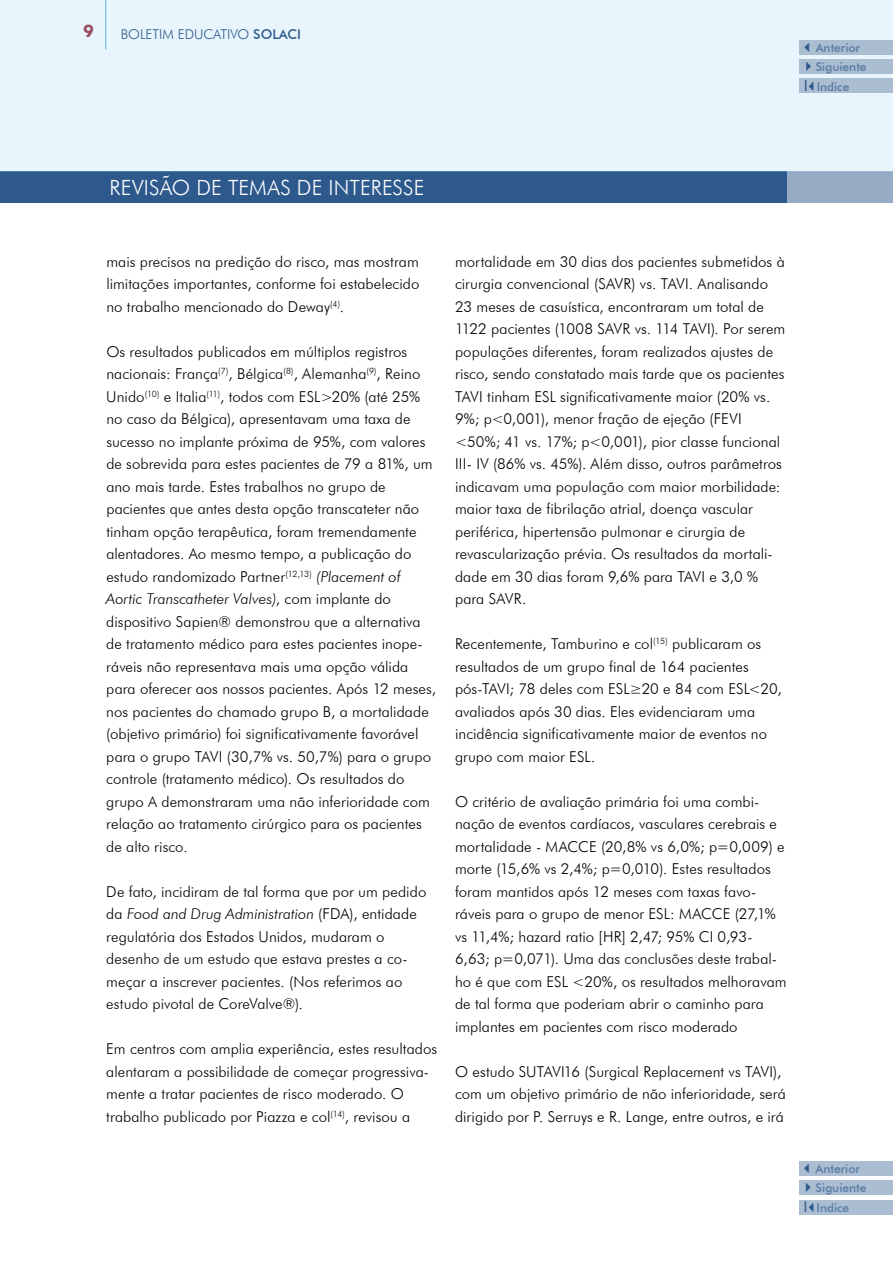
<style>
.page{position:relative;width:893px;height:1263px;background:#fff}
.page>*{position:absolute;margin:0;border:0;box-sizing:border-box;transform-origin:0 0}
.t1{font:300 21px "Futura BT";letter-spacing:.005em;color:#fff}
.t2{font:700 17.25px "Futura BT";color:#941a2a}
.t3{font:300 15px/22.5px "Futura BT";letter-spacing:.005em;color:#000}
.t4{font:300 13.5px "Futura BT";color:#2d598c}
.t5{font:500 12px/20.2px "Futura BT";color:#577aa3}
.s1{font-weight:500}
.s2{color:#2d598c}
.s3{font-family:"Arial";font-weight:400;font-size:15px;color:#2d598c}
.s4{font-style:italic}
</style>
<div class="page">
<div style="left:0;top:171px;width:33px;height:32px;background:#2d598c"></div>
<div style="left:787px;top:171px;width:106px;height:32px;background:#96acc5"></div>
<div style="left:33px;top:171px;width:754px;height:32px;background:#2d598c"></div>
<div style="left:0;top:0;width:893px;height:171px;background:#e9f5fc"></div>
<div style="left:799px;top:1162px;width:94px;height:14px;background:#abbdd1"></div>
<div style="left:799px;top:1181px;width:94px;height:14px;background:#abbdd1"></div>
<div style="left:799px;top:1200px;width:94px;height:14px;background:#abbdd1"></div>
<div style="left:799px;top:40px;width:94px;height:14px;background:#abbdd1"></div>
<div style="left:799px;top:59px;width:94px;height:14px;background:#abbdd1"></div>
<div style="left:799px;top:79px;width:94px;height:14px;background:#abbdd1"></div>
<p class="t2" style="left:83px;top:21px;width:12px">9</p>
<p class="t4" style="left:121px;top:26px;width:182px">BOLETIM EDUCATIVO <span class="s1">SOLACI</span></p>
<p class="t5" style="left:801px;top:37px;width:61px"><span class="s2">✓</span>Anterior</p>
<p class="t5" style="left:801px;top:56px;width:67px"><span class="s2">✔</span>Siguiente<br><span class="s3">I</span><span class="s2">✓</span>Indice</p>
<h1 class="t1" style="left:110px;top:175px;width:316px">REVISÃO DE TEMAS DE INTERESSE</h1>
<p class="t3" style="left:106px;top:250px;width:315px;text-align:justify">mais precisos na predição do risco, mas mostram limitações importantes, conforme foi estabelecido no trabalho mencionado do Deway<sup>(4)</sup>.</p>
<p class="t3" style="left:106px;top:340px;width:331px">Os resultados publicados em múltiplos registros nacionais: França<sup>(7)</sup>, Bélgica<sup>(8)</sup>, Alemanha<sup>(9)</sup>, Reino Unido<sup>(10)</sup> e Italia<sup>(11)</sup>, todos com ESL&gt;20% (até 25% no caso da Bélgica), apresentavam uma taxa de sucesso no implante próxima de 95%, com valores de sobrevida para estes pacientes de 79 a 81%, um ano mais tarde. Estes trabalhos no grupo de pacientes que antes desta opção transcateter não tinham opção terapêutica, foram tremendamente alentadores. Ao mesmo tempo, a publicação do estudo randomizado Partner<sup>(12,13)</sup> <span class="s4">(Placement of Aortic Transcatheter Valves)</span>, com implante do dispositivo Sapien® demonstrou que a alternativa de tratamento médico para estes pacientes inope&shy;ráveis não representava mais uma opção válida para oferecer aos nossos pacientes. Após 12 meses, nos pacientes do chamado grupo B, a mortalidade (objetivo primário) foi significativamente favorável para o grupo TAVI (30,7% vs. 50,7%) para o grupo controle (tratamento médico). Os resultados do grupo A demonstraram uma não inferioridade com relação ao tratamento cirúrgico para os pacientes de alto risco.</p>
<p class="t3" style="left:106px;top:880px;width:322px">De fato, incidiram de tal forma que por um pedido da <span class="s4">Food and Drug Administration</span> (FDA), entidade regulatória dos Estados Unidos, mudaram o desenho de um estudo que estava prestes a co&shy;meçar a inscrever pacientes. (Nos referimos ao estudo pivotal de CoreValve®).</p>
<p class="t3" style="left:106px;top:1037px;width:332px">Em centros com amplia experiência, estes resultados alentaram a possibilidade de começar progressiva&shy;mente a tratar pacientes de risco moderado. O trabalho publicado por Piazza e col<sup>(14)</sup>, revisou a</p>
<p class="t3" style="left:455px;top:250px;width:332px">mortalidade em 30 dias dos pacientes submetidos à cirurgia convencional (SAVR) vs. TAVI. Analisando 23 meses de casuística, encontraram um total de 1122 pacientes (1008 SAVR vs. 114 TAVI). Por serem populações diferentes, foram realizados ajustes de risco, sendo constatado mais tarde que os pacientes TAVI tinham ESL significativamente maior (20% vs.<br>9%; p&lt;0,001), menor fração de ejeção (FEVI &lt;50%; 41 vs. 17%; p&lt;0,001), pior classe funcional III- IV (86% vs. 45%). Além disso, outros parâmetros indicavam uma população com maior morbilidade: maior taxa de fibrilação atrial, doença vascular periférica, hipertensão pulmonar e cirurgia de revascularização prévia. Os resultados da mortali&shy;dade em 30 dias foram 9,6% para TAVI e 3,0 % para SAVR.</p>
<p class="t3" style="left:455px;top:632px;width:328px">Recentemente, Tamburino e col<sup>(15)</sup> publicaram os resultados de um grupo final de 164 pacientes pós-TAVI; 78 deles com ESL≥20 e 84 com ESL&lt;20, avaliados após 30 dias. Eles evidenciaram uma incidência significativamente maior de eventos no grupo com maior ESL.</p>
<p class="t3" style="left:455px;top:790px;width:333px">O critério de avaliação primária foi uma combi&shy;nação de eventos cardíacos, vasculares cerebrais e mortalidade - MACCE (20,8% vs 6,0%; p=0,009) e morte (15,6% vs 2,4%; p=0,010). Estes resultados foram mantidos após 12 meses com taxas favo&shy;ráveis para o grupo de menor ESL: MACCE (27,1% vs 11,4%; hazard ratio [HR] 2,47; 95% CI 0,93- 6,63; p=0,071). Uma das conclusões deste trabal&shy;ho é que com ESL &lt;20%, os resultados melhoravam de tal forma que poderiam abrir o caminho para implantes em pacientes com risco moderado</p>
<p class="t3" style="left:455px;top:1060px;width:332px">O estudo SUTAVI16 (Surgical Replacement vs TAVI), com um objetivo primário de não inferioridade, será dirigido por P. Serruys e R. Lange, entre outros, e irá</p>
<p class="t5" style="left:801px;top:1158px;width:61px"><span class="s2">✓</span>Anterior</p>
<p class="t5" style="left:801px;top:1178px;width:67px"><span class="s2">✔</span>Siguiente<br><span class="s3">I</span><span class="s2">✓</span>Indice</p>
</div>
